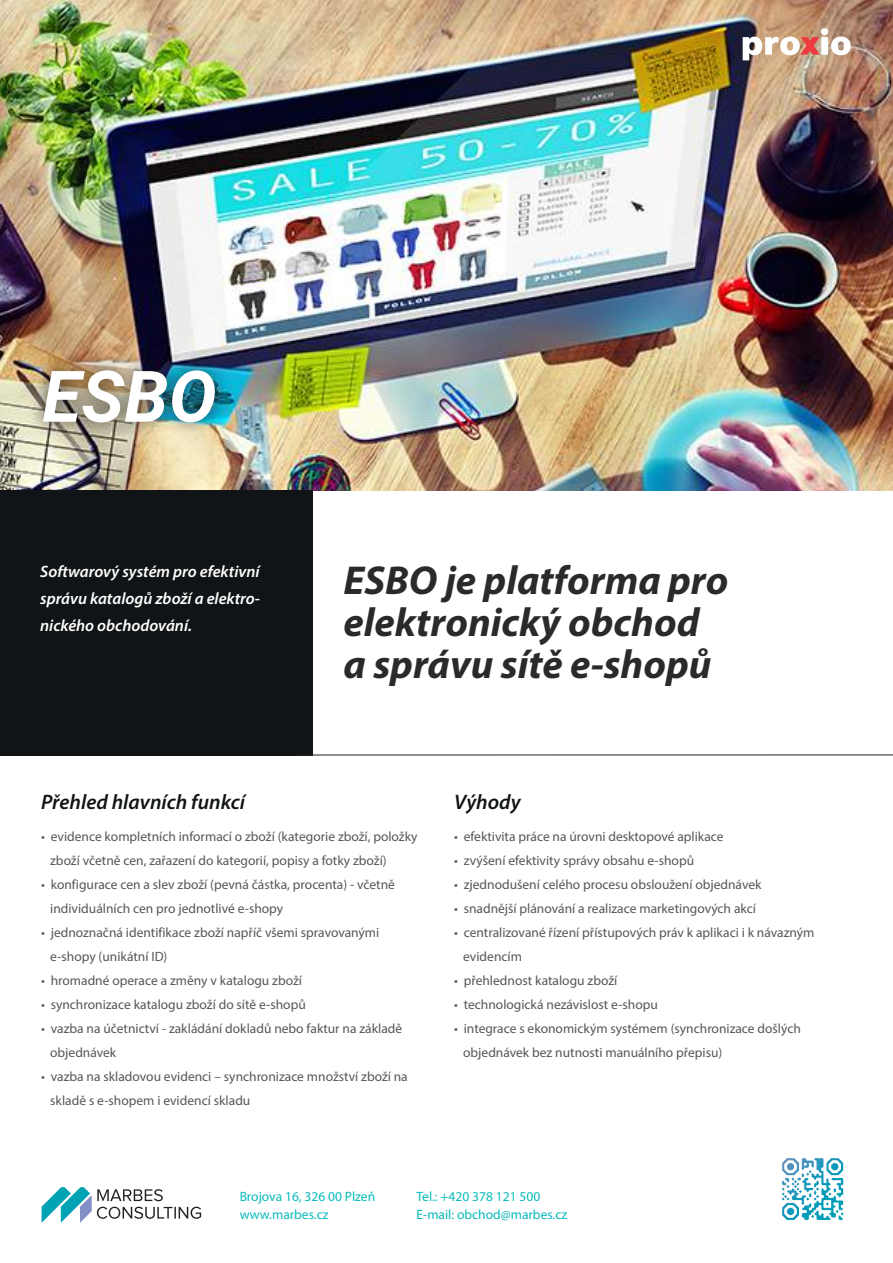
<style>
.page{position:relative;width:893px;height:1263px;background:#fff}
.page>*{position:absolute;margin:0;border:0;box-sizing:border-box;transform-origin:0 0}
.t1{font:italic 700 71.25px "Roboto";color:#fff}
.t2{font:italic 700 40.5px/42px "Myriad Pro";color:#2b292a}
.t3{font:italic 600 21px "Myriad Pro";color:#111416}
.t4{font:italic 600 16.5px/27px "Myriad Pro";color:#fff;text-align:justify}
.t5{font:13.5px/24px "Myriad Pro";color:#555858}
.t6{font:13.5px/18px "Myriad Pro";color:#0ababd}
</style>
<div class="page">
<img style="left:0;top:0;width:893px;height:491px">
<div style="left:0;top:490px;width:312px;height:265px;background:#111416"></div>
<img style="left:20px;top:338px;width:219px;height:126px">
<svg style="left:42px;top:1187px;width:159px;height:36px"></svg>
<svg style="left:743px;top:36px;width:108px;height:24px"></svg>
<div style="left:821px;top:28px;width:7px;height:7px;background:#fff;border-radius:50%"></div>
<img style="left:781px;top:1158px;width:62px;height:62px">
<hr style="left:297px;top:754px;width:596px;height:1px;background:#231f20">
<h1 class="t1" style="left:42px;top:346px;width:176px">ESBO</h1>
<p class="t4" style="left:40px;top:558px;width:221px">Softwarový systém pro efektivní správu katalogů zboží a elektro&shy;nického obchodování.</p>
<h2 class="t2" style="left:343px;top:558px;width:387px">ESBO je platforma pro elektronický obchod a správu sítě e-shopů</h2>
<h3 class="t3" style="left:41px;top:789px;width:205px">Přehled hlavních funkcí</h3>
<h3 class="t3" style="left:454px;top:789px;width:68px">Výhody</h3>
<p class="t5" style="left:50px;top:824px;width:369px;text-indent:-9px">• evidence kompletních informací o zboží (kategorie zboží, položky zboží včetně cen, zařazení do kategorií, popisy a fotky zboží)</p>
<p class="t5" style="left:50px;top:872px;width:346px;text-indent:-9px">• konfigurace cen a slev zboží (pevná částka, procenta) - včetně individuálních cen pro jednotlivé e-shopy</p>
<p class="t5" style="left:50px;top:920px;width:331px;text-indent:-9px">• jednoznačná identifikace zboží napříč všemi spravovanými e-shopy (unikátní ID)</p>
<p class="t5" style="left:41px;top:968px;width:262px">• hromadné operace a změny v katalogu zboží</p>
<p class="t5" style="left:41px;top:992px;width:266px">• synchronizace katalogu zboží do sítě e-shopů</p>
<p class="t5" style="left:50px;top:1016px;width:354px;text-indent:-9px">• vazba na účetnictví - zakládání dokladů nebo faktur na základě objednávek</p>
<p class="t5" style="left:50px;top:1064px;width:359px;text-indent:-9px">• vazba na skladovou evidenci – synchronizace množství zboží na skladě s e-shopem i evidencí skladu</p>
<p class="t5" style="left:454px;top:824px;width:271px">• efektivita práce na úrovni desktopové aplikace</p>
<p class="t5" style="left:454px;top:848px;width:241px">• zvýšení efektivity správy obsahu e-shopů</p>
<p class="t5" style="left:454px;top:872px;width:309px">• zjednodušení celého procesu obsloužení objednávek</p>
<p class="t5" style="left:454px;top:896px;width:303px">• snadnější plánování a realizace marketingových akcí</p>
<p class="t5" style="left:463px;top:920px;width:353px;text-indent:-9px">• centralizované řízení přístupových práv k aplikaci i k návazným evidencím</p>
<p class="t5" style="left:454px;top:968px;width:165px">• přehlednost katalogu zboží</p>
<p class="t5" style="left:454px;top:992px;width:205px">• technologická nezávislost e-shopu</p>
<p class="t5" style="left:463px;top:1016px;width:339px;text-indent:-9px">• integrace s ekonomickým systémem (synchronizace došlých objednávek bez nutnosti manuálního přepisu)</p>
<p class="t6" style="left:240px;top:1187px;width:137px">Brojova 16, 326 00 Plzeň www.marbes.cz</p>
<p class="t6" style="left:417px;top:1187px;width:152px">Tel.: +420 378 121 500<br>E-mail: obchod@marbes.cz</p>
</div>
